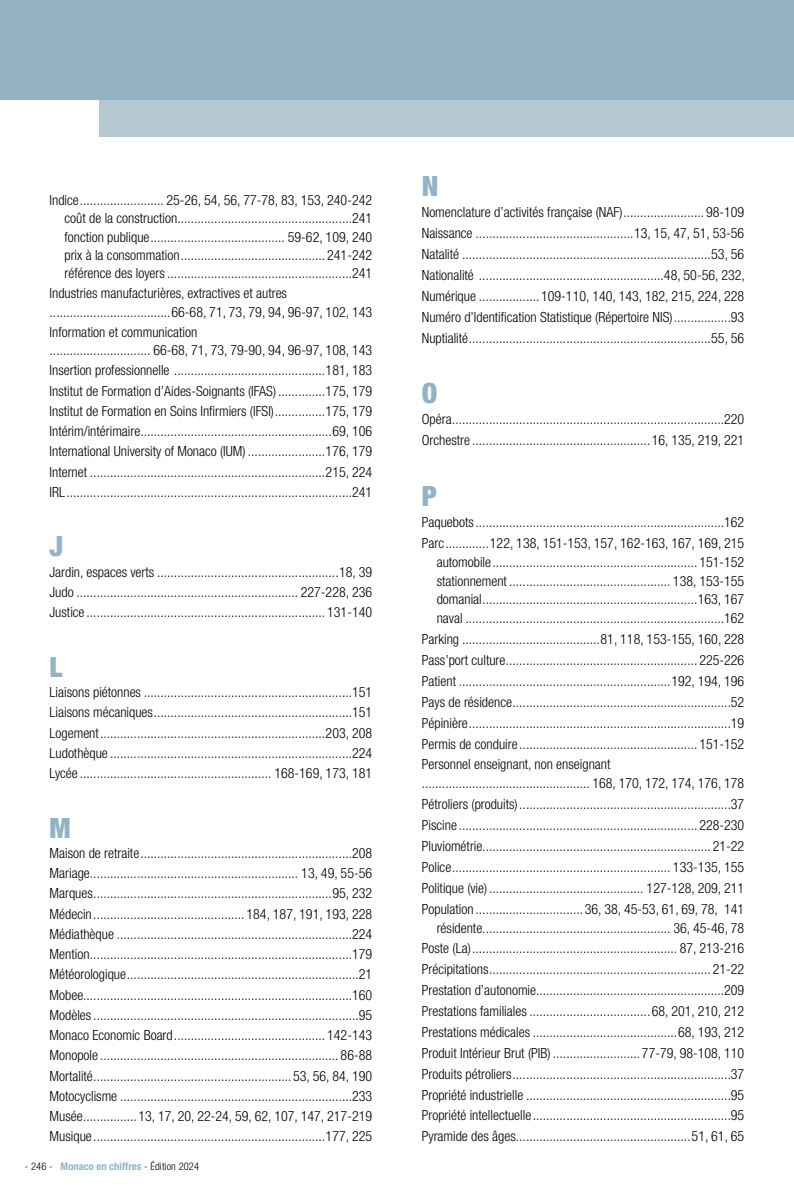
<style>
.page{position:relative;width:794px;height:1191px;background:#fff}
.page>*{position:absolute;margin:0;border:0;box-sizing:border-box;transform-origin:0 0}
.t1{font:900 condensed 28px "Helvetica Neue";color:#93b3c4}
.t2{font:300 condensed 14px/20.8px "Helvetica Neue";color:#000;text-align:justify}
.t3{font:300 condensed 10.5px "Helvetica Neue";letter-spacing:.01em;color:#000}
.s1{font-weight:700;color:#93b3c4}
</style>
<div class="page">
<div style="left:0;top:0;width:99px;height:99px;background:#93b3c4"></div>
<div style="left:99px;top:99px;width:695px;height:37px;background:#b5c9d5"></div>
<div style="left:99px;top:0;width:695px;height:99px;background:#93b3c4"></div>
<p class="t2" style="left:64px;top:191px;width:309px;line-height:18.2px;text-indent:-15px">Indice......................... 25-26, 54, 56, 77-78, 83, 153, 240-242 coût de la construction....................................................241 fonction publique........................................ 59-62, 109, 240 prix à la consommation........................................... 241-242 référence des loyers .......................................................241</p>
<p class="t2" style="left:50px;top:284px;width:324px;line-height:18.2px">Industries manufacturières, extractives et autres ....................................66-68, 71, 73, 79, 94, 96-97, 102, 143</p>
<p class="t2" style="left:50px;top:323px;width:324px;line-height:18.2px">Information et communication<br>.............................. 66-68, 71, 73, 79-90, 94, 96-97, 108, 143</p>
<p class="t2" style="left:50px;top:360px;width:324px;line-height:20.3px">Insertion professionnelle .............................................181, 183<br>Institut de Formation d’Aides-Soignants (IFAS) ..............175, 179<br>Institut de Formation en Soins Infirmiers (IFSI)...............175, 179<br>Intérim/intérimaire.........................................................69, 106<br>International University of Monaco (IUM) .......................176, 179<br>Internet ......................................................................215, 224<br>IRL.....................................................................................241</p>
<h1 class="t1" style="left:50px;top:529px;width:15px">J</h1>
<p class="t2" style="left:50px;top:561px;width:324px;line-height:20.3px">Jardin, espaces verts ......................................................18, 39<br>Judo .................................................................. 227-228, 236<br>Justice ....................................................................... 131-140</p>
<h1 class="t1" style="left:50px;top:649px;width:14px">L</h1>
<p class="t2" style="left:50px;top:682px;width:324px;line-height:20.3px">Liaisons piétonnes ..............................................................151<br>Liaisons mécaniques...........................................................151<br>Logement...................................................................203, 208<br>Ludothèque ........................................................................224<br>Lycée ......................................................... 168-169, 173, 181</p>
<h1 class="t1" style="left:50px;top:810px;width:23px">M</h1>
<p class="t2" style="left:50px;top:842px;width:324px;line-height:20.3px">Maison de retraite...............................................................208<br>Mariage.............................................................. 13, 49, 55-56<br>Marques.......................................................................95, 232<br>Médecin............................................. 184, 187, 191, 193, 228<br>Médiathèque ......................................................................224<br>Mention..............................................................................179<br>Météorologique.....................................................................21<br>Mobee................................................................................160<br>Modèles...............................................................................95<br>Monaco Economic Board............................................. 142-143<br>Monopole ....................................................................... 86-88<br>Mortalité...........................................................53, 56, 84, 190<br>Motocyclisme .....................................................................233<br>Musée................13, 17, 20, 22-24, 59, 62, 107, 147, 217-219<br>Musique.....................................................................177, 225</p>
<p class="t3" style="left:25px;top:1159px;width:176px">- 246 - <span class="s1">Monaco en chiffres</span> - Édition 2024</p>
<h1 class="t1" style="left:422px;top:169px;width:18px">N</h1>
<p class="t2" style="left:422px;top:202px;width:324px">Nomenclature d’activités française (NAF)........................ 98-109<br>Naissance ...............................................13, 15, 47, 51, 53-56<br>Natalité ..........................................................................53, 56<br>Nationalité .......................................................48, 50-56, 232, Numérique .................. 109-110, 140, 143, 182, 215, 224, 228<br>Numéro d’Identification Statistique (Répertoire NIS).................93<br>Nuptialité........................................................................55, 56</p>
<h1 class="t1" style="left:422px;top:376px;width:17px">O</h1>
<p class="t2" style="left:422px;top:409px;width:324px">Opéra.................................................................................220<br>Orchestre .....................................................16, 135, 219, 221</p>
<h1 class="t1" style="left:422px;top:479px;width:17px">P</h1>
<p class="t2" style="left:422px;top:511px;width:324px">Paquebots..........................................................................162<br>Parc.............122, 138, 151-153, 157, 162-163, 167, 169, 215</p>
<p class="t2" style="left:437px;top:552px;width:309px;line-height:18.9px">automobile............................................................. 151-152 stationnement ................................................ 138, 153-155 domanial................................................................163, 167 naval .............................................................................162</p>
<p class="t2" style="left:422px;top:628px;width:324px">Parking .........................................81, 118, 153-155, 160, 228<br>Pass’port culture......................................................... 225-226<br>Patient ...............................................................192, 194, 196<br>Pays de résidence.................................................................52<br>Pépinière..............................................................................19<br>Permis de conduire ..................................................... 151-152<br>Personnel enseignant, non enseignant</p>
<p class="t2" style="left:422px;top:773px;width:324px">.................................................. 168, 170, 172, 174, 176, 178<br>Pétroliers (produits)...............................................................37<br>Piscine ....................................................................... 228-230<br>Pluviométrie.................................................................... 21-22<br>Police................................................................. 133-135, 155<br>Politique (vie) .............................................. 127-128, 209, 211<br>Population ................................ 36, 38, 45-53, 61, 69, 78, 141</p>
<p class="t2" style="left:422px;top:917px;width:324px;text-indent:15px">résidente........................................................ 36, 45-46, 78<br>Poste (La)............................................................. 87, 213-216<br>Précipitations.................................................................. 21-22<br>Prestation d’autonomie........................................................209<br>Prestations familiales ....................................68, 201, 210, 212<br>Prestations médicales ...........................................68, 193, 212<br>Produit Intérieur Brut (PIB) ..........................77-79, 98-108, 110<br>Produits pétroliers.................................................................37<br>Propriété industrielle .............................................................95<br>Propriété intellectuelle...........................................................95<br>Pyramide des âges....................................................51, 61, 65</p>
</div>
